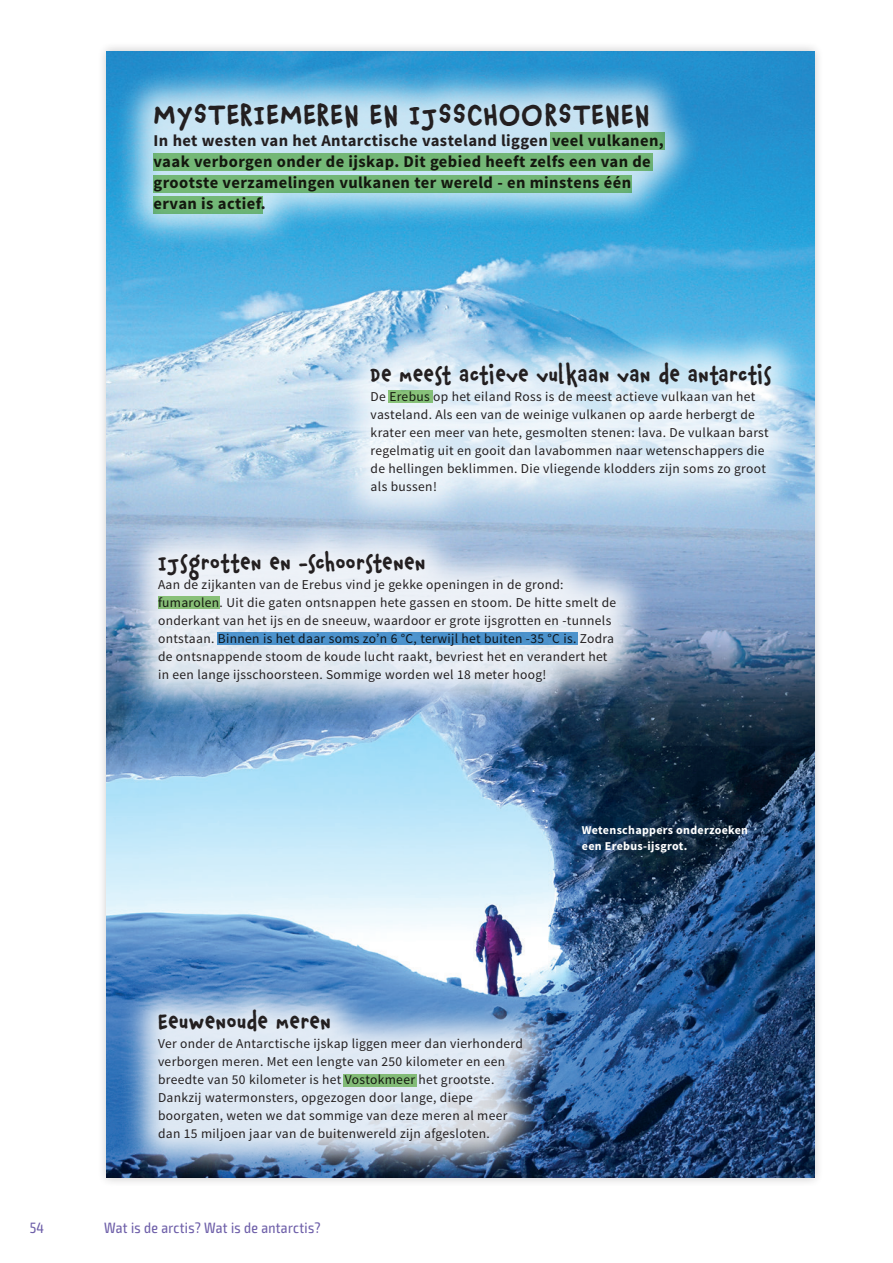
<style>
.page{position:relative;width:893px;height:1263px;background:#fff}
.page>*{position:absolute;margin:0;border:0;box-sizing:border-box;transform-origin:0 0}
.t1{font:700 31.5px "Chauncy Pro";letter-spacing:.025em;color:#231f20}
.t2{font:700 24px "Chauncy Pro";letter-spacing:.025em;color:#231f20}
.t3{font:700 16.5px/21px "Source Sans Pro";letter-spacing:.025em;color:#231f20}
.t4{font:condensed 15px "Exo 2";letter-spacing:.025em;color:#6e5fa9}
.t5{font:13.5px/18px "Source Sans Pro";letter-spacing:.025em;color:#231f20}
.t6{font:700 12px/16.5px "Source Sans Pro";letter-spacing:.025em;color:#fff}
</style>
<div class="page">
<div style="left:97px;top:42px;width:727px;height:1145px;background:#231f20;opacity:.25"></div>
<img style="left:106px;top:51px;width:708px;height:1127px">
<div style="left:114px;top:63px;width:589px;height:187px;background:#fff;opacity:.75"></div>
<div style="left:331px;top:322px;width:480px;height:210px;background:#fff;opacity:.75"></div>
<div style="left:118px;top:511px;width:537px;height:211px;background:#fff;opacity:.85"></div>
<div style="left:118px;top:970px;width:444px;height:211px;background:#fff;opacity:.85"></div>
<div style="left:550px;top:132px;width:114px;height:17px;background:#73b576"></div>
<div style="left:154px;top:154px;width:499px;height:17px;background:#73b776"></div>
<div style="left:154px;top:175px;width:478px;height:17px;background:#72b776"></div>
<div style="left:154px;top:197px;width:109px;height:17px;background:#72b776"></div>
<div style="left:388px;top:390px;width:44px;height:13px;background:#87c279"></div>
<div style="left:158px;top:596px;width:62px;height:13px;background:#88c077"></div>
<div style="left:344px;top:1074px;width:73px;height:12px;background:#82bb77"></div>
<div style="left:217px;top:632px;width:361px;height:13px;background:#4c92cc"></div>
<h1 class="t1" style="left:154px;top:96px;width:498px">MYSTERIEMEREN EN IJSSCHOORSTENEN</h1>
<p class="t3" style="left:154px;top:131px;width:512px">In het westen van het Antarctische vasteland liggen veel vulkanen, vaak verborgen onder de ijskap. Dit gebied heeft zelfs een van de grootste verzamelingen vulkanen ter wereld - en minstens één ervan is actief.</p>
<h2 class="t2" style="left:371px;top:360px;width:403px">De meest actieve vulkaan van de antarctis</h2>
<p class="t5" style="left:371px;top:387px;width:400px">De Erebus op het eiland Ross is de meest actieve vulkaan van het vasteland. Als een van de weinige vulkanen op aarde herbergt de krater een meer van hete, gesmolten stenen: lava. De vulkaan barst regelmatig uit en gooit dan lavabommen naar wetenschappers die de hellingen beklimmen. Die vliegende klodders zijn soms zo groot als bussen!</p>
<h2 class="t2" style="left:158px;top:549px;width:269px">IJsgrotten en -schoorstenen</h2>
<p class="t5" style="left:158px;top:576px;width:460px">Aan de zijkanten van de Erebus vind je gekke openingen in de grond: fumarolen. Uit die gaten ontsnappen hete gassen en stoom. De hitte smelt de onderkant van het ijs en de sneeuw, waardoor er grote ijsgrotten en -tunnels ontstaan. Binnen is het daar soms zo’n 6 °C, terwijl het buiten -35 °C is. Zodra de ontsnappende stoom de koude lucht raakt, bevriest het en verandert het in een lange ijsschoorsteen. Sommige worden wel 18 meter hoog!</p>
<p class="t6" style="left:582px;top:822px;width:168px">Wetenschappers onderzoeken een Erebus-ijsgrot.</p>
<h2 class="t2" style="left:158px;top:1008px;width:174px">Eeuwenoude meren</h2>
<p class="t5" style="left:158px;top:1035px;width:366px">Ver onder de Antarctische ijskap liggen meer dan vierhonderd verborgen meren. Met een lengte van 250 kilometer en een breedte van 50 kilometer is het Vostokmeer het grootste.<br>Dankzij watermonsters, opgezogen door lange, diepe boorgaten, weten we dat sommige van deze meren al meer dan 15 miljoen jaar van de buitenwereld zijn afgesloten.</p>
<p class="t4" style="left:30px;top:1219px;width:16px">54</p>
<p class="t4" style="left:104px;top:1219px;width:218px">Wat is de arctis? Wat is de antarctis?</p>
</div>
